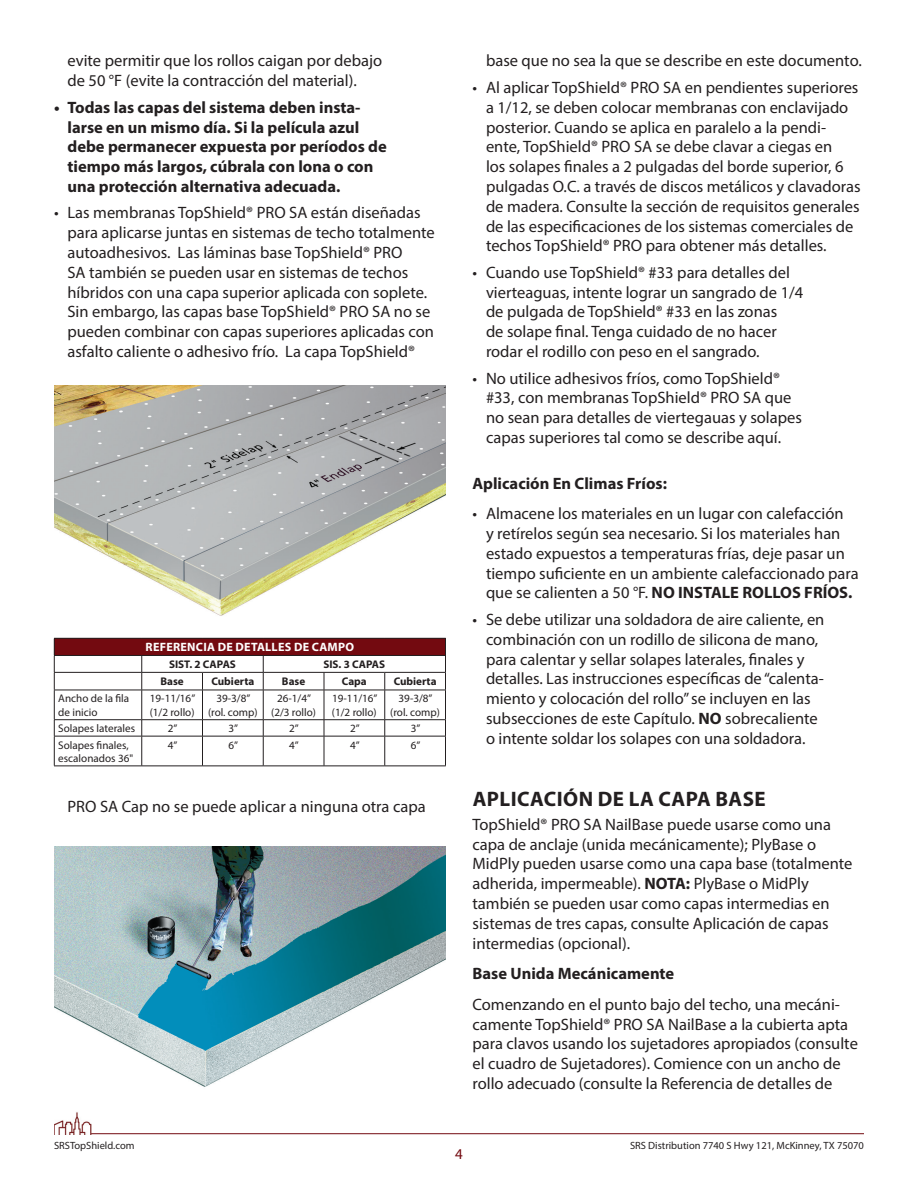
<style>
.page{position:relative;width:918px;height:1188px;background:#fff}
.page>*{position:absolute;margin:0;border:0;box-sizing:border-box;transform-origin:0 0}
.Heading{font:700 21px "Myriad Pro";letter-spacing:.02em;color:#231f20}
.Body_Copy{font:16.5px/19.8px "Myriad Pro";color:#231f20}
.Sub_Heading{font:700 16.5px/19.8px "Myriad Pro";color:#231f20}
.Body_Copy-2{font:700 16.5px "Myriad Pro";color:#231f20}
.t1{font:15px "Myriad Pro";color:#730a10}
.t2{font:700 12.15px "Myriad Pro";letter-spacing:.02em;color:#fff}
.t3{font:11.1px/13.4px "Myriad Pro";color:#231f20}
.t4{font:700 11.1px "Myriad Pro";color:#231f20}
.t5{font:10.5px "Myriad Pro";color:#231f20}
.s1{font-weight:700}
</style>
<div class="page">
<img style="left:54px;top:1112px;width:37px;height:22px">
<hr style="left:91px;top:1133px;width:773px;height:1px;background:#730a10">
<div style="left:54px;top:638px;width:392px;height:17px;background:#730a10"></div>
<hr style="left:54px;top:638px;width:88px;height:1px;background:#231f20">
<hr style="left:142px;top:638px;width:60px;height:1px;background:#231f20">
<hr style="left:202px;top:638px;width:61px;height:1px;background:#231f20">
<hr style="left:263px;top:638px;width:61px;height:1px;background:#231f20">
<hr style="left:324px;top:638px;width:61px;height:1px;background:#231f20">
<hr style="left:385px;top:638px;width:61px;height:1px;background:#231f20">
<hr style="left:54px;top:655px;width:88px;height:1px;background:#231f20">
<hr style="left:142px;top:655px;width:60px;height:1px;background:#231f20">
<hr style="left:202px;top:655px;width:61px;height:1px;background:#231f20">
<hr style="left:263px;top:655px;width:61px;height:1px;background:#231f20">
<hr style="left:324px;top:655px;width:61px;height:1px;background:#231f20">
<hr style="left:385px;top:655px;width:61px;height:1px;background:#231f20">
<hr style="left:54px;top:672px;width:88px;height:1px;background:#231f20">
<hr style="left:142px;top:672px;width:60px;height:1px;background:#231f20">
<hr style="left:202px;top:672px;width:61px;height:1px;background:#231f20">
<hr style="left:263px;top:672px;width:61px;height:1px;background:#231f20">
<hr style="left:324px;top:672px;width:61px;height:1px;background:#231f20">
<hr style="left:385px;top:672px;width:61px;height:1px;background:#231f20">
<hr style="left:54px;top:690px;width:88px;height:1px;background:#231f20">
<hr style="left:142px;top:690px;width:60px;height:1px;background:#231f20">
<hr style="left:202px;top:690px;width:61px;height:1px;background:#231f20">
<hr style="left:263px;top:690px;width:61px;height:1px;background:#231f20">
<hr style="left:324px;top:690px;width:61px;height:1px;background:#231f20">
<hr style="left:385px;top:690px;width:61px;height:1px;background:#231f20">
<hr style="left:54px;top:719px;width:88px;height:1px;background:#231f20">
<svg style="left:54px;top:639px;width:1px;height:97px"></svg>
<hr style="left:142px;top:719px;width:60px;height:1px;background:#231f20">
<svg style="left:141px;top:656px;width:1px;height:80px"></svg>
<hr style="left:202px;top:719px;width:61px;height:1px;background:#231f20">
<svg style="left:202px;top:673px;width:1px;height:63px"></svg>
<hr style="left:263px;top:719px;width:61px;height:1px;background:#231f20">
<svg style="left:263px;top:656px;width:1px;height:80px"></svg>
<hr style="left:324px;top:719px;width:61px;height:1px;background:#231f20">
<svg style="left:324px;top:673px;width:1px;height:63px"></svg>
<hr style="left:385px;top:719px;width:61px;height:1px;background:#231f20">
<svg style="left:384px;top:673px;width:1px;height:63px"></svg>
<svg style="left:445px;top:639px;width:1px;height:97px"></svg>
<hr style="left:54px;top:736px;width:88px;height:1px;background:#231f20">
<hr style="left:54px;top:736px;width:1px;height:30px;background:#231f20">
<hr style="left:142px;top:736px;width:60px;height:1px;background:#231f20">
<hr style="left:141px;top:736px;width:1px;height:30px;background:#231f20">
<hr style="left:202px;top:736px;width:61px;height:1px;background:#231f20">
<hr style="left:202px;top:736px;width:1px;height:30px;background:#231f20">
<hr style="left:263px;top:736px;width:61px;height:1px;background:#231f20">
<hr style="left:263px;top:736px;width:1px;height:30px;background:#231f20">
<hr style="left:324px;top:736px;width:61px;height:1px;background:#231f20">
<hr style="left:324px;top:736px;width:1px;height:30px;background:#231f20">
<hr style="left:385px;top:736px;width:61px;height:1px;background:#231f20">
<hr style="left:384px;top:736px;width:1px;height:30px;background:#231f20">
<hr style="left:445px;top:736px;width:1px;height:30px;background:#231f20">
<hr style="left:54px;top:766px;width:88px;height:1px;background:#231f20">
<hr style="left:142px;top:766px;width:60px;height:1px;background:#231f20">
<hr style="left:202px;top:766px;width:61px;height:1px;background:#231f20">
<hr style="left:263px;top:766px;width:61px;height:1px;background:#231f20">
<hr style="left:324px;top:766px;width:61px;height:1px;background:#231f20">
<hr style="left:385px;top:766px;width:61px;height:1px;background:#231f20">
<img style="left:54px;top:846px;width:392px;height:241px">
<img style="left:54px;top:386px;width:392px;height:230px">
<p class="Body_Copy" style="left:68px;top:51px;width:316px">evite permitir que los rollos caigan por debajo de 50 °F (evite la contracción del material).</p>
<p class="Sub_Heading" style="left:68px;top:97px;width:321px;text-indent:-14px">• Todas las capas del sistema deben insta&shy;larse en un mismo día. Si la película azul debe permanecer expuesta por períodos de tiempo más largos, cúbrala con lona o con una protección alternativa adecuada.</p>
<p class="Body_Copy" style="left:68px;top:203px;width:369px;text-indent:-14px">• Las membranas TopShield® PRO SA están diseñadas para aplicarse juntas en sistemas de techo totalmente autoadhesivos. Las láminas base TopShield® PRO<br>SA también se pueden usar en sistemas de techos híbridos con una capa superior aplicada con soplete.<br>Sin embargo, las capas base TopShield® PRO SA no se pueden combinar con capas superiores aplicadas con asfalto caliente o adhesivo frío. La capa TopShield®</p>
<p class="t3" style="left:58px;top:692px;width:72px">Ancho de la fila</p>
<p class="t3" style="left:58px;top:705px;width:41px">de inicio</p>
<p class="t2" style="left:146px;top:639px;width:210px">REFERENCIA DE DETALLES DE CAMPO</p>
<p class="t4" style="left:169px;top:657px;width:68px">SIST. 2 CAPAS</p>
<p class="t4" style="left:323px;top:657px;width:63px">SIS. 3 CAPAS</p>
<p class="t4" style="left:160px;top:674px;width:25px">Base</p>
<p class="t4" style="left:211px;top:674px;width:44px">Cubierta</p>
<p class="t4" style="left:282px;top:674px;width:25px">Base</p>
<p class="t4" style="left:342px;top:674px;width:26px">Capa</p>
<p class="t4" style="left:394px;top:674px;width:44px">Cubierta</p>
<p class="t3" style="left:150px;top:692px;width:47px">19-11/16” (1/2 rollo)</p>
<p class="t3" style="left:216px;top:692px;width:35px">39-3/8”</p>
<p class="t3" style="left:208px;top:705px;width:51px">(rol. comp)</p>
<p class="t3" style="left:277px;top:692px;width:35px">26-1/4”</p>
<p class="t3" style="left:271px;top:705px;width:46px">(2/3 rollo)</p>
<p class="t3" style="left:332px;top:692px;width:47px">19-11/16” (1/2 rollo)</p>
<p class="t3" style="left:399px;top:692px;width:35px">39-3/8”</p>
<p class="t3" style="left:390px;top:705px;width:51px">(rol. comp)</p>
<p class="t3" style="left:58px;top:722px;width:78px">Solapes laterales</p>
<p class="t3" style="left:168px;top:722px;width:11px">2”</p>
<p class="t3" style="left:229px;top:722px;width:11px">3”</p>
<p class="t3" style="left:289px;top:722px;width:11px">2”</p>
<p class="t3" style="left:350px;top:722px;width:11px">2”</p>
<p class="t3" style="left:411px;top:722px;width:11px">3”</p>
<p class="t3" style="left:58px;top:738px;width:76px">Solapes finales, escalonados 36"</p>
<p class="t3" style="left:168px;top:738px;width:11px">4”</p>
<p class="t3" style="left:229px;top:738px;width:11px">6”</p>
<p class="t3" style="left:289px;top:738px;width:11px">4”</p>
<p class="t3" style="left:350px;top:738px;width:11px">4”</p>
<p class="t3" style="left:411px;top:738px;width:11px">6”</p>
<p class="Body_Copy" style="left:68px;top:797px;width:360px">PRO SA Cap no se puede aplicar a ninguna otra capa</p>
<p class="Body_Copy" style="left:486px;top:51px;width:377px">base que no sea la que se describe en este documento.</p>
<p class="Body_Copy" style="left:486px;top:77px;width:376px;text-indent:-14px">• Al aplicar TopShield® PRO SA en pendientes superiores a 1/12, se deben colocar membranas con enclavijado posterior. Cuando se aplica en paralelo a la pendi&shy;ente, TopShield® PRO SA se debe clavar a ciegas en<br>los solapes finales a 2 pulgadas del borde superior, 6 pulgadas O.C. a través de discos metálicos y clavadoras de madera. Consulte la sección de requisitos generales de las especificaciones de los sistemas comerciales de techos TopShield® PRO para obtener más detalles.</p>
<p class="Body_Copy" style="left:486px;top:262px;width:319px;text-indent:-14px">• Cuando use TopShield® #33 para detalles del vierteaguas, intente lograr un sangrado de 1/4 de pulgada de TopShield® #33 en las zonas<br>de solape final. Tenga cuidado de no hacer rodar el rodillo con peso en el sangrado.</p>
<p class="Body_Copy" style="left:486px;top:368px;width:318px;text-indent:-14px">• No utilice adhesivos fríos, como TopShield® #33, con membranas TopShield® PRO SA que no sean para detalles de viertegauas y solapes capas superiores tal como se describe aquí.</p>
<p class="Sub_Heading" style="left:472px;top:473px;width:196px">Aplicación En Climas Fríos:</p>
<p class="Body_Copy" style="left:486px;top:503px;width:374px;text-indent:-14px">• Almacene los materiales en un lugar con calefacción<br>y retírelos según sea necesario. Si los materiales han estado expuestos a temperaturas frías, deje pasar un tiempo suficiente en un ambiente calefaccionado para que se calienten a 50 °F. <span class="s1">NO INSTALE ROLLOS FRÍOS.</span></p>
<p class="Body_Copy" style="left:486px;top:609px;width:340px;text-indent:-14px">• Se debe utilizar una soldadora de aire caliente, en combinación con un rodillo de silicona de mano, para calentar y sellar solapes laterales, finales y detalles. Las instrucciones específicas de “calenta&shy;miento y colocación del rollo” se incluyen en las subsecciones de este Capítulo. <span class="s1">NO</span> sobrecaliente o intente soldar los solapes con una soldadora.</p>
<p class="Heading" style="left:473px;top:785px;width:295px">APLICACIÓN DE LA CAPA BASE</p>
<p class="Body_Copy" style="left:472px;top:814px;width:382px">TopShield® PRO SA NailBase puede usarse como una capa de anclaje (unida mecánicamente); PlyBase o MidPly pueden usarse como una capa base (totalmente adherida, impermeable). <span class="s1">NOTA:</span> PlyBase o MidPly también se pueden usar como capas intermedias en sistemas de tres capas, consulte Aplicación de capas intermedias (opcional).</p>
<p class="Body_Copy-2" style="left:472px;top:963px;width:203px">Base Unida Mecánicamente</p>
<p class="Body_Copy" style="left:472px;top:994px;width:387px">Comenzando en el punto bajo del techo, una mecáni&shy;camente TopShield® PRO SA NailBase a la cubierta apta para clavos usando los sujetadores apropiados (consulte el cuadro de Sujetadores). Comience con un ancho de rollo adecuado (consulte la Referencia de detalles de</p>
<p class="t5" style="left:54px;top:1139px;width:82px">SRSTopShield.com</p>
<p class="t5" style="left:630px;top:1139px;width:235px">SRS Distribution 7740 S Hwy 121, McKinney, TX 75070</p>
<p class="t1" style="left:455px;top:1145px;width:9px">4</p>
</div>
